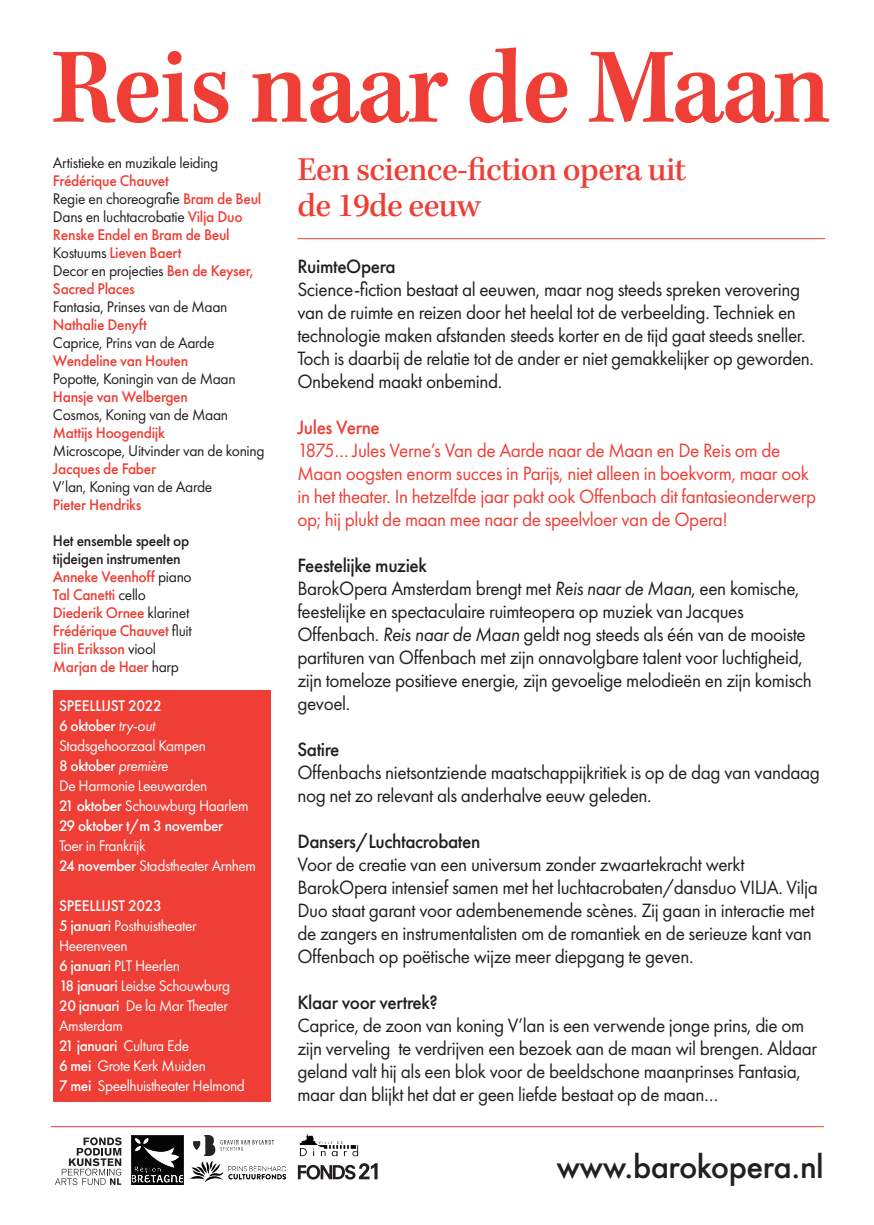
<style>
.page{position:relative;width:874px;height:1225px;background:#fff}
.page>*{position:absolute;margin:0;border:0;box-sizing:border-box;transform-origin:0 0}
.t1{font:111.2px "Kepler Std Semibold Scn";letter-spacing:-.02em;color:#ee3e35}
.t2{font:500 34.4px/36px "Kepler Std";letter-spacing:-.02em;color:#ee3e35}
.t3{font:500 30.6px "Futura";letter-spacing:-.02em;color:#231f20}
.t4{font:20px/23px "Futura PT";letter-spacing:-.02em;color:#231f20;scale:.96 1}
.t5{font:20px/23px "Futura PT";letter-spacing:-.02em;color:#ee3e35;scale:.96 1}
.t6{font:500 20px "Futura PT";letter-spacing:-.02em;color:#231f20;scale:.96 1}
.t7{font:500 20px "Futura PT";letter-spacing:-.02em;color:#ee3e35;scale:.96 1}
.t8{font:16px/20px "Futura PT";letter-spacing:-.025em;color:#fff;scale:.96 1}
.t9{font:500 16px/18px "Futura PT";letter-spacing:-.02em;color:#ee3e35}
.t10{font:16px/18px "Futura PT";letter-spacing:-.02em;color:#231f20}
.t11{font:500 16px "Futura PT";letter-spacing:-.025em;color:#fff;scale:.96 1}
.t12{font:500 16px "Futura PT";letter-spacing:-.02em;color:#231f20}
.t13{font:500 16px "Futura PT";letter-spacing:-.025em;color:#fff}
.s1{font-weight:500;color:#ee3e35}
.s2{font-weight:400;color:#231f20}
.s3{font-weight:400;font-style:italic}
.s4{font-weight:500}
.s5{font-style:italic}
</style>
<div class="page">
<hr style="left:51px;top:1126px;width:772px;height:1px;background:#ee3e35">
<hr style="left:297px;top:238px;width:527px;height:1px;background:#ee3e35">
<div style="left:53px;top:690px;width:217px;height:412px;background:#ee3e35"></div>
<svg style="left:55px;top:1137px;width:67px;height:48px"></svg>
<svg style="left:298px;top:1163px;width:79px;height:16px"></svg>
<img style="left:190px;top:1161px;width:95px;height:20px">
<svg style="left:193px;top:1135px;width:81px;height:21px"></svg>
<img style="left:299px;top:1134px;width:60px;height:23px">
<svg style="left:131px;top:1135px;width:52px;height:50px"></svg>
<img style="left:132px;top:1136px;width:50px;height:48px">
<p class="t1" style="left:51px;top:25px;width:780px">Reis naar de Maan</p>
<p class="t10" style="left:53px;top:154px;width:167px">Artistieke en muzikale leiding</p>
<p class="t9" style="left:53px;top:172px;width:117px">Frédérique Chauvet</p>
<p class="t10" style="left:53px;top:190px;width:210px">Regie en choreografie <span class="s1">Bram de Beul</span></p>
<p class="t10" style="left:53px;top:208px;width:191px">Dans en luchtacrobatie <span class="s1">Vilja Duo</span></p>
<p class="t9" style="left:53px;top:226px;width:178px">Renske Endel en Bram de Beul</p>
<p class="t9" style="left:53px;top:244px;width:130px"><span class="s2">Kostuums</span> Lieven Baert</p>
<p class="t9" style="left:53px;top:262px;width:202px"><span class="s2">Decor en projecties</span> Ben de Keyser,<br>Sacred Places</p>
<p class="t10" style="left:53px;top:298px;width:176px">Fantasia, Prinses van de Maan</p>
<p class="t9" style="left:53px;top:316px;width:95px">Nathalie Denyft</p>
<p class="t10" style="left:53px;top:334px;width:163px">Caprice, Prins van de Aarde<br><span class="s1">Wendeline van Houten</span></p>
<p class="t10" style="left:53px;top:370px;width:184px">Popotte, Koningin van de Maan</p>
<p class="t9" style="left:53px;top:388px;width:136px">Hansje van Welbergen</p>
<p class="t10" style="left:53px;top:406px;width:177px">Cosmos, Koning van de Maan<br><span class="s1">Mattijs Hoogendijk</span></p>
<p class="t10" style="left:53px;top:442px;width:213px">Microscope, Uitvinder van de koning</p>
<p class="t9" style="left:53px;top:460px;width:105px">Jacques de Faber</p>
<p class="t10" style="left:53px;top:478px;width:161px">V’lan, Koning van de Aarde</p>
<p class="t9" style="left:53px;top:496px;width:90px">Pieter Hendriks</p>
<p class="t12" style="left:53px;top:531px;width:138px">Het ensemble speelt op</p>
<p class="t12" style="left:53px;top:549px;width:129px">tijdeigen instrumenten</p>
<p class="t9" style="left:53px;top:568px;width:140px">Anneke Veenhoff <span class="s2">piano</span></p>
<p class="t9" style="left:53px;top:586px;width:94px">Tal Canetti <span class="s2">cello</span></p>
<p class="t9" style="left:53px;top:604px;width:138px">Diederik Ornee <span class="s2">klarinet</span></p>
<p class="t9" style="left:53px;top:622px;width:140px">Frédérique Chauvet <span class="s2">fluit</span></p>
<p class="t9" style="left:53px;top:640px;width:105px">Elin Eriksson <span class="s2">viool</span></p>
<p class="t9" style="left:53px;top:658px;width:127px">Marjan de Haer <span class="s2">harp</span></p>
<p class="t13" style="left:59px;top:695px;width:104px">SPEELLIJST 2022</p>
<p class="t11" style="left:59px;top:715px;width:101px">6 oktober <span class="s3">try-out</span></p>
<p class="t8" style="left:59px;top:735px;width:155px">Stadsgehoorzaal Kampen</p>
<p class="t11" style="left:59px;top:755px;width:115px">8 oktober <span class="s3">première</span></p>
<p class="t8" style="left:59px;top:775px;width:156px">De Harmonie Leeuwarden</p>
<p class="t8" style="left:59px;top:795px;width:199px"><span class="s4">21 oktober</span> Schouwburg Haarlem</p>
<p class="t11" style="left:59px;top:815px;width:172px">29 oktober t/m 3 november</p>
<p class="t8" style="left:59px;top:835px;width:92px">Toer in Frankrijk</p>
<p class="t8" style="left:59px;top:855px;width:207px"><span class="s4">24 november</span> Stadstheater Arnhem</p>
<p class="t13" style="left:59px;top:895px;width:104px">SPEELLIJST 2023</p>
<p class="t8" style="left:59px;top:915px;width:145px"><span class="s4">5 januari</span> Posthuistheater<br>Heerenveen</p>
<p class="t8" style="left:59px;top:955px;width:127px"><span class="s4">6 januari</span> PLT Heerlen</p>
<p class="t8" style="left:59px;top:975px;width:180px"><span class="s4">18 januari</span> Leidse Schouwburg</p>
<p class="t8" style="left:59px;top:995px;width:177px"><span class="s4">20 januari</span> De la Mar Theater<br>Amsterdam</p>
<p class="t8" style="left:59px;top:1035px;width:137px"><span class="s4">21 januari</span> Cultura Ede</p>
<p class="t8" style="left:59px;top:1055px;width:154px"><span class="s4">6 mei</span> Grote Kerk Muiden</p>
<p class="t8" style="left:59px;top:1075px;width:195px"><span class="s4">7 mei</span> Speelhuistheater Helmond</p>
<p class="t2" style="left:297px;top:153px;width:390px">Een science-fiction opera uit de 19de eeuw</p>
<p class="t6" style="left:297px;top:254px;width:104px">RuimteOpera</p>
<p class="t4" style="left:297px;top:278px;width:539px">Science-fiction bestaat al eeuwen, maar nog steeds spreken verovering van de ruimte en reizen door het heelal tot de verbeelding. Techniek en technologie maken afstanden steeds korter en de tijd gaat steeds sneller.<br>Toch is daarbij de relatie tot de ander er niet gemakkelijker op geworden.<br>Onbekend maakt onbemind.</p>
<p class="t7" style="left:297px;top:415px;width:87px">Jules Verne</p>
<p class="t5" style="left:297px;top:439px;width:541px">1875… Jules Verne’s Van de Aarde naar de Maan en De Reis om de Maan oogsten enorm succes in Parijs, niet alleen in boekvorm, maar ook in het theater. In hetzelfde jaar pakt ook Offenbach dit fantasieonderwerp op; hij plukt de maan mee naar de speelvloer van de Opera!</p>
<p class="t6" style="left:297px;top:553px;width:136px">Feestelijke muziek</p>
<p class="t4" style="left:297px;top:577px;width:537px">BarokOpera Amsterdam brengt met <span class="s5">Reis naar de Maan</span>, een komische, feestelijke en spectaculaire ruimteopera op muziek van Jacques Offenbach. <span class="s5">Reis naar de Maan</span> geldt nog steeds als één van de mooiste partituren van Offenbach met zijn onnavolgbare talent voor luchtigheid, zijn tomeloze positieve energie, zijn gevoelige melodieën en zijn komisch gevoel.</p>
<p class="t6" style="left:297px;top:737px;width:45px">Satire</p>
<p class="t4" style="left:297px;top:761px;width:545px">Offenbachs nietsontziende maatschappijkritiek is op de dag van vandaag nog net zo relevant als anderhalve eeuw geleden.</p>
<p class="t6" style="left:297px;top:829px;width:192px">Dansers/Luchtacrobaten</p>
<p class="t4" style="left:297px;top:853px;width:543px">Voor de creatie van een universum zonder zwaartekracht werkt BarokOpera intensief samen met het luchtacrobaten/dansduo VILJA. Vilja Duo staat garant voor adembenemende scènes. Zij gaan in interactie met de zangers en instrumentalisten om de romantiek en de serieuze kant van Offenbach op poëtische wijze meer diepgang te geven.</p>
<p class="t6" style="left:297px;top:990px;width:148px">Klaar voor vertrek?</p>
<p class="t4" style="left:297px;top:1014px;width:542px">Caprice, de zoon van koning V’lan is een verwende jonge prins, die om zijn verveling te verdrijven een bezoek aan de maan wil brengen. Aldaar geland valt hij als een blok voor de beeldschone maanprinses Fantasia, maar dan blijkt het dat er geen liefde bestaat op de maan…</p>
<p class="t3" style="left:556px;top:1145px;width:269px">www.barokopera.nl</p>
</div>
